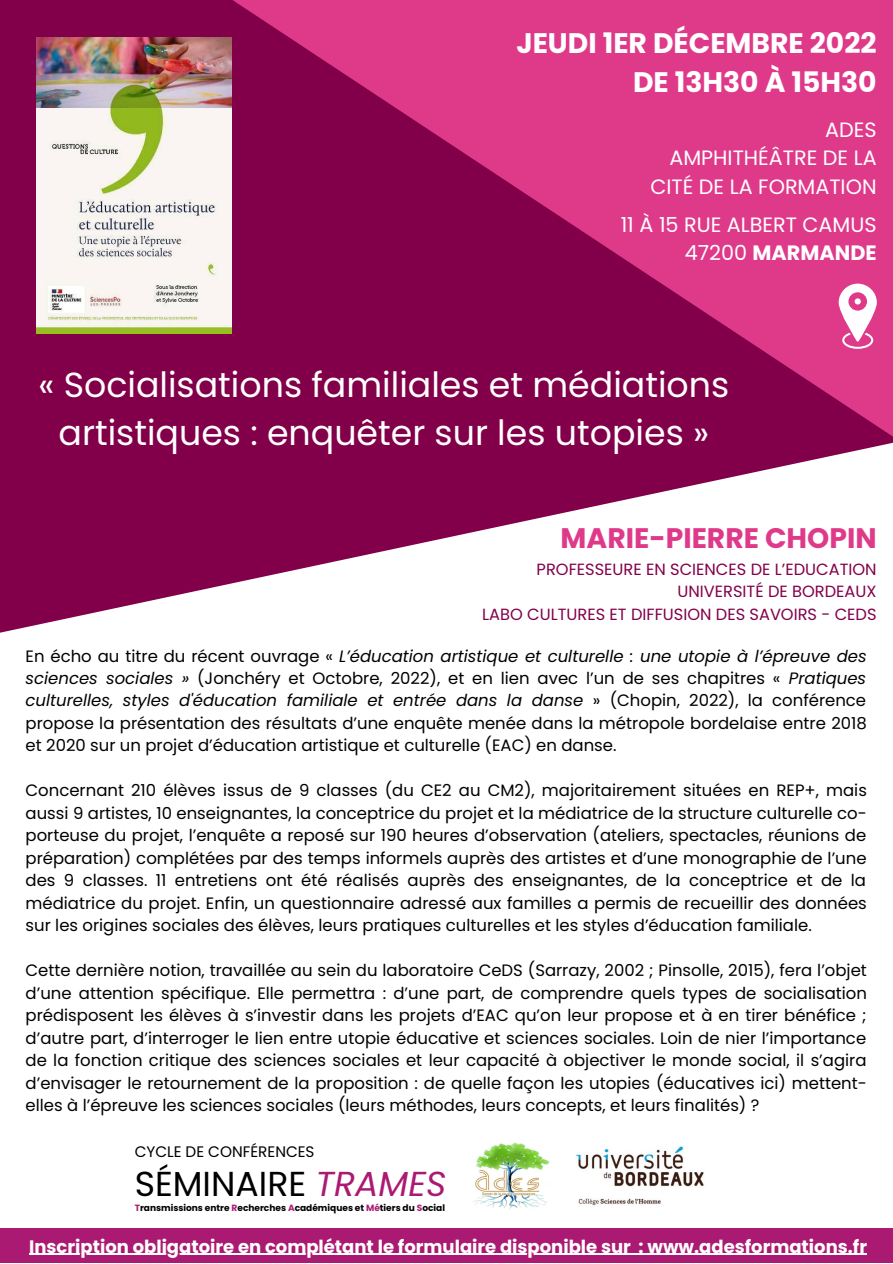
<style>
.page{position:relative;width:893px;height:1264px;background:#fff}
.page>*{position:absolute;margin:0;border:0;box-sizing:border-box;transform-origin:0 0}
.t1{font:34.8px/48px "Poppins";color:#fff;text-align:center}
.t2{font:34.65px "Poppins";color:#000}
.t3{font:700 28.2px/39.3px "Poppins";color:#fff;text-align:right}
.t4{font:700 28.2px "Poppins";color:#df3a8a}
.t5{font:20.7px/28px "Poppins";color:#fff;text-align:right}
.t6{font:700 18px "Poppins";color:#fff}
.t7{font:16.5px/22.5px "Poppins";color:#000;text-align:justify}
.t8{font:16.2px/22.5px "Poppins";color:#82004a;text-align:right}
.t9{font:15.3px "Poppins";color:#000}
.t10{font:700 9px "Poppins";color:#000}
.s1{font-weight:700}
.s2{font-style:italic}
.s3{font-style:italic;color:#ab1a72}
.s4{color:#ab1a72}
</style>
<div class="page">
<svg style="left:0;top:444px;width:887px;height:189px"></svg>
<svg style="left:0;top:0;width:892px;height:444px;background:#a91865"></svg>
<svg style="left:838px;top:283px;width:38px;height:66px"></svg>
<img style="left:36px;top:38px;width:195px;height:295px">
<img style="left:473px;top:1142px;width:77px;height:67px">
<img style="left:576px;top:1146px;width:128px;height:60px">
<div style="left:0;top:1228px;width:892px;height:34px;background:#ab1a72"></div>
<hr style="left:29px;top:1253px;width:602px;height:1px;background:#fff">
<hr style="left:638px;top:1253px;width:229px;height:1px;background:#fff">
<h3 class="t3" style="left:516px;top:23px;width:362px">JEUDI 1ER DÉCEMBRE 2022<br>DE 13H30 À 15H30</h3>
<p class="t5" style="left:650px;top:116px;width:228px">ADES<br>AMPHITHÉÂTRE DE LA<br>CITÉ DE LA FORMATION</p>
<p class="t5" style="left:620px;top:210px;width:257px">11 À 15 RUE ALBERT CAMUS<br>47200 <span class="s1">MARMANDE</span></p>
<h1 class="t1" style="left:38px;top:360px;width:692px">« Socialisations familiales et médiations artistiques : enquêter sur les utopies »</h1>
<h3 class="t4" style="left:560px;top:518px;width:317px">MARIE-PIERRE CHOPIN</h3>
<p class="t8" style="left:482px;top:557px;width:396px">PROFESSEURE EN SCIENCES DE L’EDUCATION<br>UNIVERSITÉ DE BORDEAUX<br>LABO CULTURES ET DIFFUSION DES SAVOIRS - CEDS</p>
<p class="t7" style="left:26px;top:644px;width:842px">En écho au titre du récent ouvrage « <span class="s2">L’éducation artistique et culturelle : une utopie à l’épreuve des sciences sociales »</span> (Jonchéry et Octobre, 2022), et en lien avec l’un de ses chapitres « <span class="s2">Pratiques culturelles, styles d'éducation familiale et entrée dans la danse</span> » (Chopin, 2022), la conférence propose la présentation des résultats d’une enquête menée dans la métropole bordelaise entre 2018 et 2020 sur un projet d’éducation artistique et culturelle (EAC) en danse.</p>
<p class="t7" style="left:26px;top:779px;width:842px">Concernant 210 élèves issus de 9 classes (du CE2 au CM2), majoritairement situées en REP+, mais aussi 9 artistes, 10 enseignantes, la conceptrice du projet et la médiatrice de la structure culturelle co&shy;porteuse du projet, l’enquête a reposé sur 190 heures d’observation (ateliers, spectacles, réunions de préparation) complétées par des temps informels auprès des artistes et d’une monographie de l’une des 9 classes. 11 entretiens ont été réalisés auprès des enseignantes, de la conceptrice et de la médiatrice du projet. Enfin, un questionnaire adressé aux familles a permis de recueillir des données sur les origines sociales des élèves, leurs pratiques culturelles et les styles d’éducation familiale.</p>
<p class="t7" style="left:26px;top:959px;width:842px">Cette dernière notion, travaillée au sein du laboratoire CeDS (Sarrazy, 2002 ; Pinsolle, 2015), fera l’objet d’une attention spécifique. Elle permettra : d’une part, de comprendre quels types de socialisation prédisposent les élèves à s’investir dans les projets d’EAC qu’on leur propose et à en tirer bénéfice ; d’autre part, d’interroger le lien entre utopie éducative et sciences sociales. Loin de nier l’importance de la fonction critique des sciences sociales et leur capacité à objectiver le monde social, il s’agira d’envisager le retournement de la proposition : de quelle façon les utopies (éducatives ici) mettent&shy;elles à l’épreuve les sciences sociales (leurs méthodes, leurs concepts, et leurs finalités) ?</p>
<p class="t9" style="left:135px;top:1140px;width:181px">CYCLE DE CONFÉRENCES</p>
<h2 class="t2" style="left:135px;top:1159px;width:313px">SÉMINAIRE <span class="s3">TRAMES</span></h2>
<p class="t10" style="left:135px;top:1201px;width:312px"><span class="s4">T</span>ransmissions entre <span class="s4">R</span>echerches <span class="s4">A</span>cadémiques et <span class="s4">Mé</span>tiers du <span class="s4">S</span>ocial</p>
<p class="t6" style="left:29px;top:1233px;width:839px">Inscription obligatoire en complétant le formulaire disponible sur : www.adesformations.fr</p>
</div>
